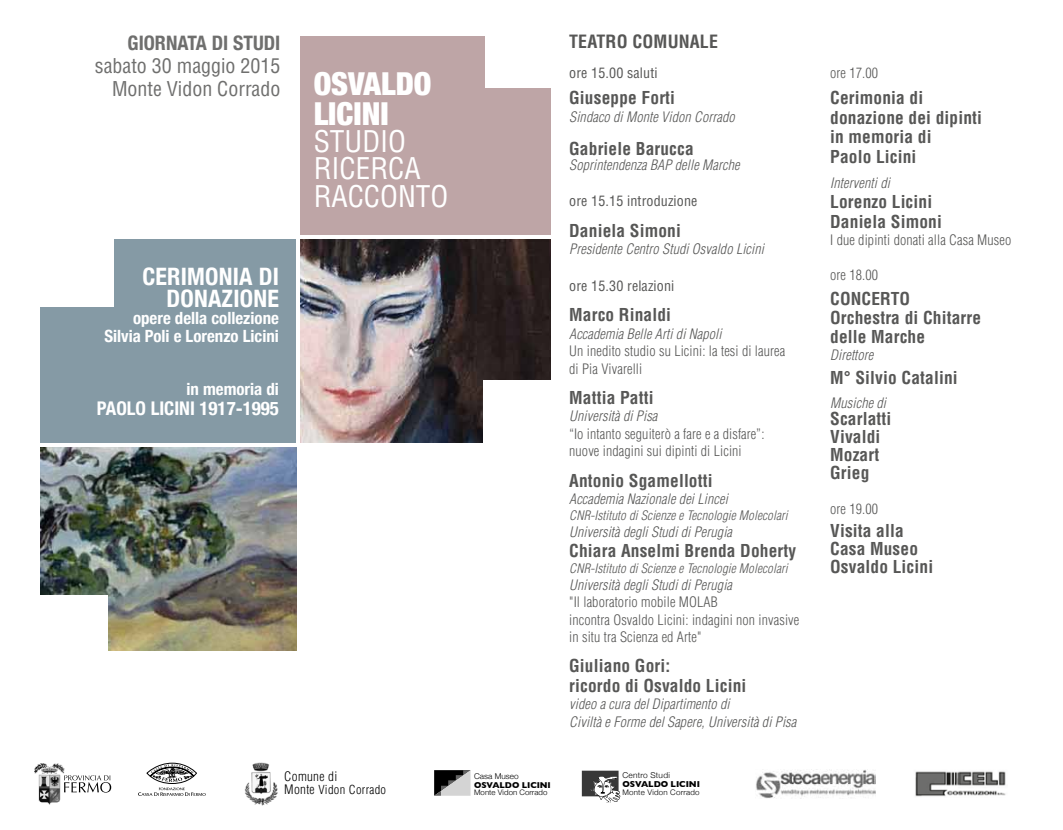
<style>
.page{position:relative;width:1063px;height:830px;background:#fff}
.page>*{position:absolute;margin:0;border:0;box-sizing:border-box;transform-origin:0 0}
.t1{font:900 condensed 31.62px/29.8px "Helvetica Neue";color:#fff}
.t2{font:condensed 29.12px/27.1px "Helvetica";color:#fff}
.t3{font:700 condensed 24px/22.2px "Helvetica Neue";letter-spacing:.01em;color:#fff;text-align:right}
.t4{font:condensed 19.88px/22.8px "Helvetica";color:#6f6f6e;text-align:right}
.t5{font:700 condensed 19.88px "Helvetica Neue";color:#6f6f6e}
.t6{font:700 condensed 18.88px "Helvetica Neue";color:#fff}
.t7{font:700 condensed 17.88px "Helvetica";letter-spacing:.01em;color:#575756}
.t8{font:700 condensed 17.38px/19.5px "Helvetica";letter-spacing:.01em;color:#575756}
.t9{font:700 condensed 16.88px/17.6px "Helvetica Neue";color:#fff;text-align:right}
.t10{font:italic 300 condensed 14.12px/17.4px "Helvetica";letter-spacing:.01em;color:#575756}
.t11{font:300 condensed 14.12px/17.4px "Helvetica";letter-spacing:.01em;color:#575756}
.t12{font:condensed 14.12px "Helvetica";letter-spacing:.01em;color:#575756}
.t13{font:italic 300 condensed 12.75px "Helvetica";letter-spacing:.01em;color:#575756}
.t14{font:300 condensed 12.75px "Helvetica";letter-spacing:.025em;color:#000}
.t15{font:300 condensed 12.12px "Helvetica";letter-spacing:.025em;color:#000}
.t16{font:700 8.75px "Gill Sans";letter-spacing:-.01em;color:#000}
.t17{font:700 8.62px "Gill Sans";letter-spacing:-.01em;color:#000}
.t18{font:300 8.12px "Helvetica Neue";letter-spacing:.025em;color:#000}
.t19{font:300 8px "Helvetica Neue";color:#000}
.t20{font:300 7.62px "Helvetica Neue";letter-spacing:.02em;color:#000}
.s1{font-size:12.75px}
</style>
<div class="page">
<img style="left:300px;top:239px;width:251px;height:203px">
<div style="left:300px;top:36px;width:251px;height:199px;background:#bea5a6"></div>
<img style="left:40px;top:447px;width:256px;height:203px">
<div style="left:40px;top:239px;width:255px;height:203px;background:#859aa5"></div>
<div style="left:483px;top:380px;width:85px;height:67px;background:#fff"></div>
<div style="left:32px;top:234px;width:81px;height:73px;background:#fff"></div>
<div style="left:24px;top:595px;width:84px;height:67px;background:#fff"></div>
<div style="left:484px;top:21px;width:75px;height:67px;background:#fff"></div>
<svg style="left:434px;top:770px;width:36px;height:26px"></svg>
<img style="left:244px;top:762px;width:34px;height:44px">
<svg style="left:582px;top:771px;width:38px;height:32px"></svg>
<svg style="left:138px;top:788px;width:68px;height:8px"></svg>
<div style="left:147px;top:763px;width:50px;height:21px;border:1px solid #000;border-radius:50%"></div>
<svg style="left:150px;top:764px;width:44px;height:18px"></svg>
<img style="left:34px;top:763px;width:31px;height:42px">
<div style="left:63px;top:774px;width:51px;height:23px;background:#fff"></div>
<svg style="left:64px;top:775px;width:47px;height:18px"></svg>
<img style="left:756px;top:770px;width:119px;height:28px">
<img style="left:915px;top:771px;width:91px;height:26px">
<p class="t5" style="left:128px;top:26px;width:154px">GIORNATA DI STUDI</p>
<p class="t4" style="left:95px;top:54px;width:187px">sabato 30 maggio 2015<br>Monte Vidon Corrado</p>
<h3 class="t3" style="left:142px;top:263px;width:138px">CERIMONIA DI<br>DONAZIONE</h3>
<p class="t9" style="left:104px;top:308px;width:176px">opere della collezione<br>Silvia Poli e Lorenzo Licini</p>
<p class="t9" style="left:186px;top:379px;width:94px">in memoria di</p>
<p class="t6" style="left:97px;top:393px;width:183px">PAOLO LICINI 1917-1995</p>
<h1 class="t1" style="left:314px;top:67px;width:119px">OSVALDO<br>LICINI</h1>
<h2 class="t2" style="left:314px;top:128px;width:136px">STUDIO<br>RICERCA<br>RACCONTO</h2>
<p class="t14" style="left:284px;top:768px;width:55px">Comune di</p>
<p class="t15" style="left:284px;top:782px;width:103px"><span class="s1">Monte</span> Vidon Corrado</p>
<p class="t19" style="left:474px;top:769px;width:46px">Casa Museo</p>
<p class="t17" style="left:474px;top:778px;width:78px">OSVALDO LICINI</p>
<p class="t20" style="left:474px;top:787px;width:75px">Monte Vidon Corrado</p>
<p class="t7" style="left:569px;top:30px;width:150px">TEATRO COMUNALE</p>
<p class="t12" style="left:569px;top:64px;width:90px">ore 15.00 saluti</p>
<p class="t8" style="left:569px;top:88px;width:107px">Giuseppe Forti</p>
<p class="t10" style="left:569px;top:108px;width:167px">Sindaco di Monte Vidon Corrado</p>
<p class="t8" style="left:569px;top:139px;width:126px">Gabriele Barucca</p>
<p class="t10" style="left:569px;top:156px;width:172px">Soprintendenza BAP delle Marche</p>
<p class="t12" style="left:569px;top:192px;width:130px">ore 15.15 introduzione</p>
<p class="t8" style="left:569px;top:221px;width:113px">Daniela Simoni</p>
<p class="t10" style="left:569px;top:240px;width:196px">Presidente Centro Studi Osvaldo Licini</p>
<p class="t12" style="left:569px;top:277px;width:107px">ore 15.30 relazioni</p>
<p class="t8" style="left:569px;top:305px;width:103px">Marco Rinaldi</p>
<p class="t10" style="left:569px;top:325px;width:154px">Accademia Belle Arti di Napoli</p>
<p class="t11" style="left:569px;top:342px;width:218px">Un inedito studio su Licini: la tesi di laurea di Pia Vivarelli</p>
<p class="t8" style="left:569px;top:388px;width:86px">Mattia Patti</p>
<p class="t10" style="left:569px;top:408px;width:90px">Università di Pisa</p>
<p class="t11" style="left:569px;top:425px;width:197px">“Io intanto seguiterò a fare e a disfare”: nuove indagini sui dipinti di Licini</p>
<p class="t8" style="left:569px;top:470px;width:145px">Antonio Sgamellotti</p>
<p class="t10" style="left:569px;top:490px;width:160px">Accademia Nazionale dei Lincei</p>
<p class="t13" style="left:569px;top:507px;width:220px">CNR-Istituto di Scienze e Tecnologie Molecolari</p>
<p class="t10" style="left:569px;top:523px;width:164px">Università degli Studi di Perugia</p>
<p class="t8" style="left:569px;top:541px;width:228px">Chiara Anselmi Brenda Doherty</p>
<p class="t13" style="left:569px;top:560px;width:220px">CNR-Istituto di Scienze e Tecnologie Molecolari</p>
<p class="t10" style="left:569px;top:576px;width:164px">Università degli Studi di Perugia</p>
<p class="t11" style="left:569px;top:593px;width:232px">"Il laboratorio mobile MOLAB<br>incontra Osvaldo Licini: indagini non invasive in situ tra Scienza ed Arte"</p>
<p class="t8" style="left:569px;top:656px;width:179px">Giuliano Gori:<br>ricordo di Osvaldo Licini</p>
<p class="t10" style="left:569px;top:696px;width:229px">video a cura del Dipartimento di<br>Civiltà e Forme del Sapere, Università di Pisa</p>
<p class="t18" style="left:622px;top:768px;width:49px">Centro Studi</p>
<p class="t16" style="left:622px;top:777px;width:79px">OSVALDO LICINI</p>
<p class="t20" style="left:622px;top:786px;width:78px">Monte Vidon Corrado</p>
<p class="t11" style="left:830px;top:64px;width:49px">ore 17.00</p>
<p class="t8" style="left:830px;top:88px;width:153px">Cerimonia di donazione dei dipinti in memoria di<br>Paolo Licini</p>
<p class="t10" style="left:830px;top:175px;width:61px">Interventi di</p>
<p class="t8" style="left:830px;top:192px;width:113px">Lorenzo Licini<br>Daniela Simoni</p>
<p class="t11" style="left:830px;top:231px;width:183px">I due dipinti donati alla Casa Museo</p>
<p class="t11" style="left:830px;top:266px;width:49px">ore 18.00</p>
<p class="t8" style="left:830px;top:289px;width:152px;line-height:18.8px">CONCERTO<br>Orchestra di Chitarre delle Marche</p>
<p class="t10" style="left:830px;top:346px;width:45px">Direttore</p>
<p class="t8" style="left:830px;top:368px;width:129px">M° Silvio Catalini</p>
<p class="t10" style="left:830px;top:394px;width:57px">Musiche di</p>
<p class="t8" style="left:830px;top:410px;width:63px;line-height:17.8px">Scarlatti<br>Vivaldi<br>Mozart<br>Grieg</p>
<p class="t11" style="left:830px;top:500px;width:49px">ore 19.00</p>
<p class="t8" style="left:830px;top:522px;width:104px;line-height:17.8px">Visita alla<br>Casa Museo<br>Osvaldo Licini</p>
</div>
